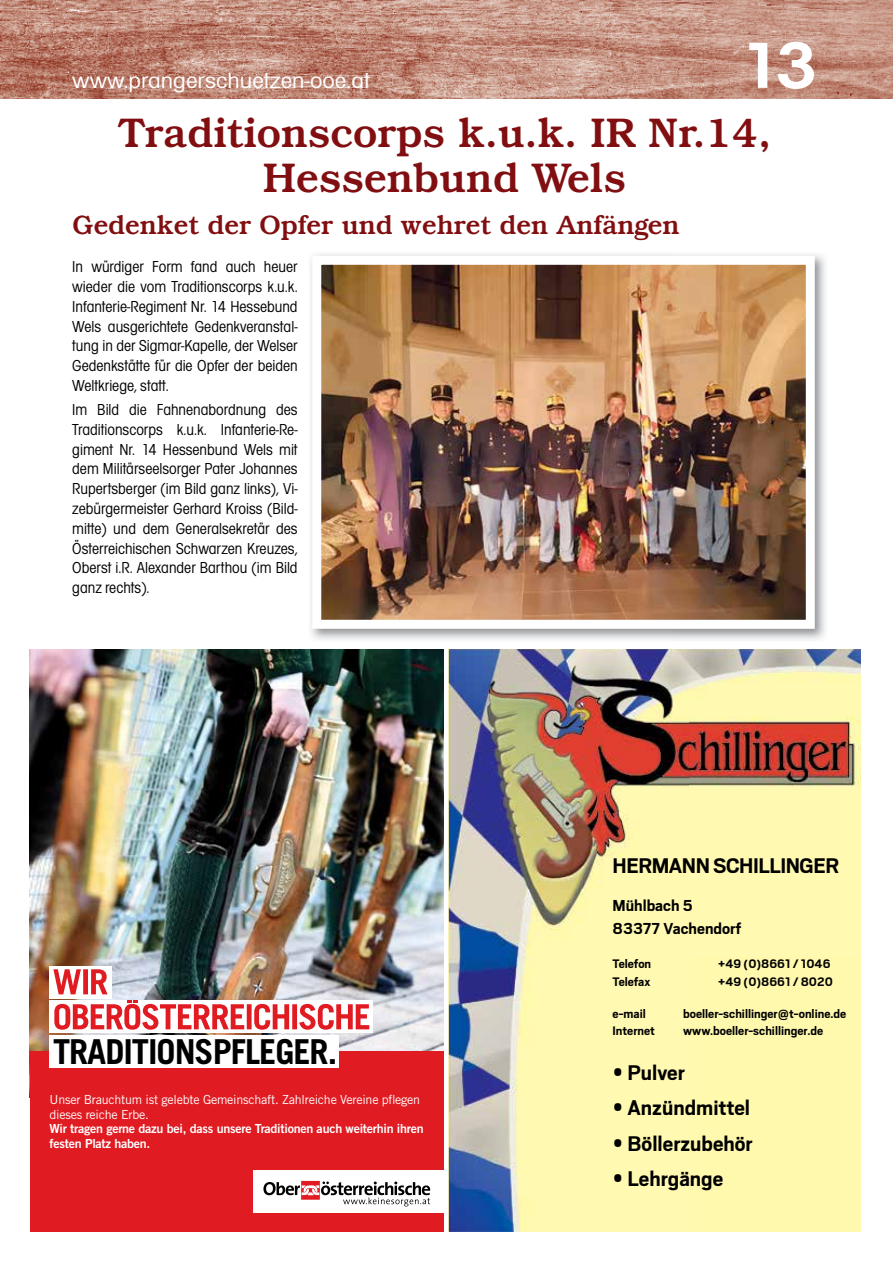
<style>
.page{position:relative;width:893px;height:1263px;background:#fff}
.page>*{position:absolute;margin:0;border:0;box-sizing:border-box;transform-origin:0 0}
.t1{font:700 67.5px "A860 Geometrical Cond";color:#fff;scale:1.2 1}
.t2{font:500 42px/45px "Bookman IT Cby BT";color:#810e10;text-align:center}
.t3{font:700 34.35px "Trade Gothic LT Pro";letter-spacing:-.03em;color:#000}
.t4{font:500 27px "Bookman IT Cby BT";color:#810e10}
.t5{font:700 23.55px "Scout";color:#000}
.t6{font:700 23.55px "Scout";letter-spacing:-.02em;color:#000}
.t7{font:22.5px "A860 Geometrical Cond";color:#fff;scale:1.2 1}
.t8{font:700 17.55px/23.5px "Scout";color:#000}
.t9{font:16.5px/19.8px "A860 Geometrical Cond";color:#000;text-align:justify}
.t10{font:700 13.65px "Scout";color:#000}
.t11{font:12.45px/14.5px "Trade Gothic LT Pro";letter-spacing:-.02em;color:#fff}
.t12{font:12.45px/14.5px "Trade Gothic LT Pro Bd 2";letter-spacing:-.02em;color:#fff}
</style>
<div class="page">
<img style="left:0;top:0;width:893px;height:98px">
<img style="left:310px;top:254px;width:516px;height:386px">
<img style="left:322px;top:266px;width:483px;height:353px">
<div style="left:312px;top:256px;width:503px;height:373px;border:9px solid #fff"></div>
<img style="left:449px;top:649px;width:412px;height:583px">
<img style="left:30px;top:649px;width:413px;height:402px">
<div style="left:30px;top:1051px;width:413px;height:181px;background:#e11b22"></div>
<div style="left:253px;top:1171px;width:190px;height:42px;background:#fff"></div>
<svg style="left:263px;top:1181px;width:167px;height:25px"></svg>
<div style="left:50px;top:966px;width:62px;height:32px;background:#fff"></div>
<div style="left:50px;top:1000px;width:323px;height:33px;background:#fff"></div>
<svg style="left:54px;top:1000px;width:315px;height:30px"></svg>
<svg style="left:53px;top:969px;width:55px;height:25px"></svg>
<div style="left:50px;top:1035px;width:289px;height:33px;background:#fff"></div>
<h3 class="t7" style="left:72px;top:68px;width:250px">www.prangerschuetzen-ooe.at</h3>
<h1 class="t1" style="left:740px;top:26px;width:65px">13</h1>
<h2 class="t2" style="left:117px;top:109px;width:655px">Traditionscorps k.u.k. IR Nr.14,<br>Hessenbund Wels</h2>
<h3 class="t4" style="left:72px;top:208px;width:609px">Gedenket der Opfer und wehret den Anfängen</h3>
<p class="t9" style="left:72px;top:257px;width:227px">In würdiger Form fand auch heuer wieder die vom Traditionscorps k.u.k.<br>Infanterie-Regiment Nr. 14 Hessebund Wels ausgerichtete Gedenkveranstal&shy;tung in der Sigmar-Kapelle, der Welser Gedenkstätte für die Opfer der beiden Weltkriege, statt.</p>
<p class="t9" style="left:72px;top:400px;width:227px">Im Bild die Fahnenabordnung des Traditionscorps k.u.k. Infanterie-Re&shy;giment Nr. 14 Hessenbund Wels mit dem Militärseelsorger Pater Johannes Rupertsberger (im Bild ganz links), Vi&shy;zebürgermeister Gerhard Kroiss (Bild&shy;mitte) und dem Generalsekretär des Österreichischen Schwarzen Kreuzes, Oberst i.R. Alexander Barthou (im Bild ganz rechts).</p>
<h3 class="t3" style="left:53px;top:1031px;width:286px">TRADITIONSPFLEGER.</h3>
<p class="t11" style="left:50px;top:1092px;width:372px">Unser Brauchtum ist gelebte Gemeinschaft. Zahlreiche Vereine pflegen dieses reiche Erbe.</p>
<p class="t12" style="left:50px;top:1121px;width:376px">Wir tragen gerne dazu bei, dass unsere Traditionen auch weiterhin ihren festen Platz haben.</p>
<h3 class="t6" style="left:612px;top:853px;width:228px">HERMANN SCHILLINGER</h3>
<p class="t8" style="left:612px;top:894px;width:130px">Mühlbach 5<br>83377 Vachendorf</p>
<p class="t10" style="left:612px;top:957px;width:40px">Telefon</p>
<p class="t10" style="left:718px;top:957px;width:114px">+49 (0)8661 / 1046</p>
<p class="t10" style="left:612px;top:974px;width:39px">Telefax</p>
<p class="t10" style="left:718px;top:974px;width:116px">+49 (0)8661 / 8020</p>
<p class="t10" style="left:612px;top:1006px;width:35px">e-mail</p>
<p class="t10" style="left:683px;top:1006px;width:165px">boeller-schillinger@t-online.de</p>
<p class="t10" style="left:612px;top:1024px;width:44px">Internet</p>
<p class="t10" style="left:683px;top:1024px;width:142px">www.boeller-schillinger.de</p>
<h3 class="t5" style="left:612px;top:1060px;width:74px">• Pulver</h3>
<h3 class="t5" style="left:612px;top:1095px;width:139px">• Anzündmittel</h3>
<h3 class="t5" style="left:612px;top:1130px;width:142px">• Böllerzubehör</h3>
<h3 class="t5" style="left:612px;top:1166px;width:112px">• Lehrgänge</h3>
</div>
